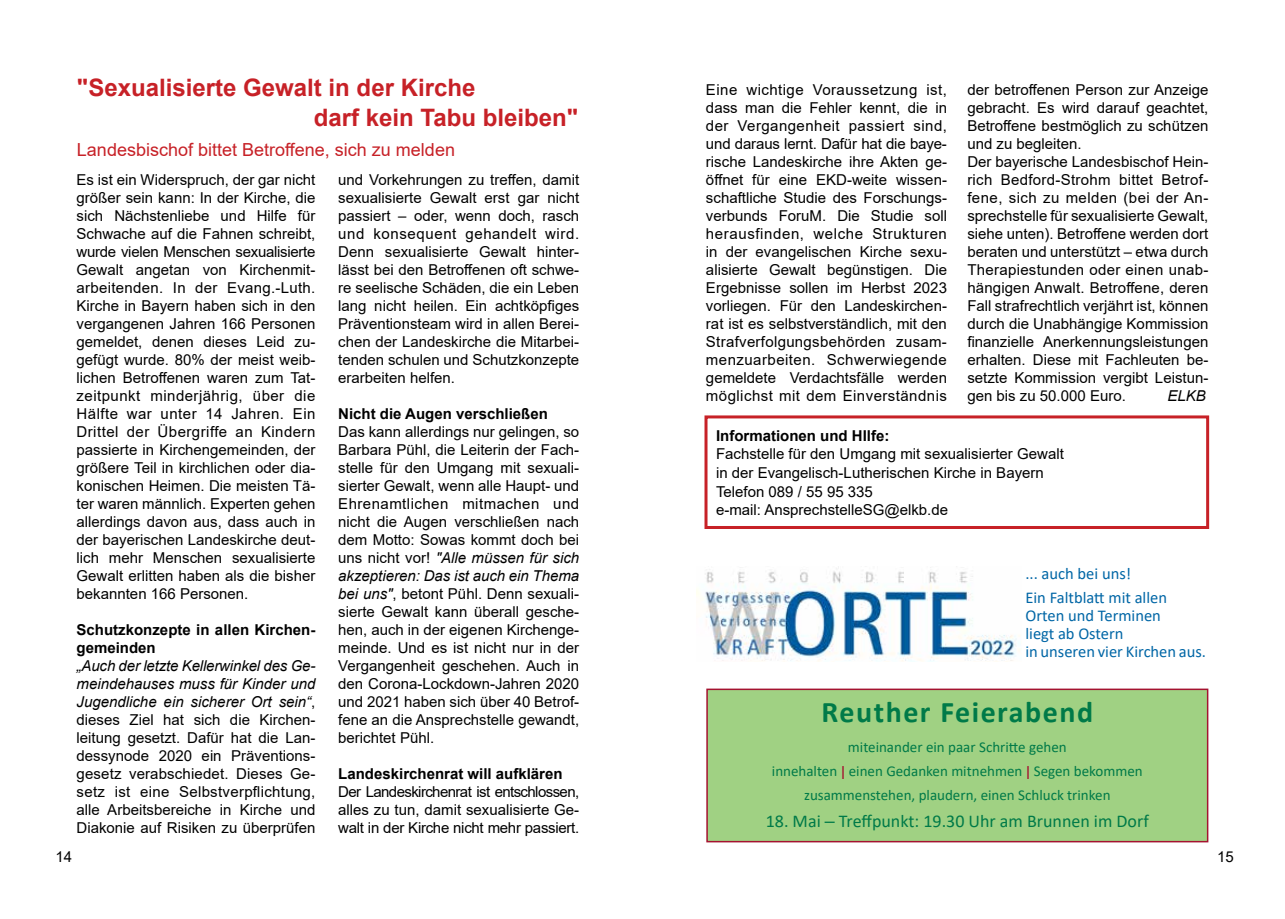
<style>
.page{position:relative;width:1285px;height:919px;background:#fff}
.page>*{position:absolute;margin:0;border:0;box-sizing:border-box;transform-origin:0 0}
.t1{font:700 30px "Calibri";letter-spacing:.05em;color:#007a48}
.t2{font:700 24px/30px "Arial";color:#c72127}
.t3{font:18px "Arial";color:#c72127}
.t4{font:18px "Calibri";color:#007a48}
.t5{font:16.5px/18px "Calibri";color:#0066a6}
.t6{font:15px/18px "Arial";color:#000;text-align:justify}
.t7{font:15px/24px "Calibri";color:#007a48;text-align:center}
.t8{font:700 15px/18px "Arial";color:#000}
.t9{font:italic 15px "Arial";color:#000}
.s1{font-style:italic}
.s2{font-family:"Arial"}
</style>
<div class="page">
<div style="left:707px;top:689px;width:500px;height:152px;background:#a0d183"></div>
<div style="left:706px;top:688px;width:502px;height:154px;border:2px solid #a41330"></div>
<div style="left:704px;top:415px;width:504px;height:114px;border:3px solid #c72127"></div>
<img style="left:696px;top:566px;width:324px;height:95px">
<h2 class="t2" style="left:314px;top:72px;width:266px;text-indent:-237px">"Sexualisierte Gewalt in der Kirche<br>darf kein Tabu bleiben"</h2>
<p class="t3" style="left:77px;top:137px;width:379px">Landesbischof bittet Betroffene, sich zu melden</p>
<p class="t6" style="left:77px;top:170px;width:240px">Es ist ein Widerspruch, der gar nicht größer sein kann: In der Kirche, die sich Nächstenliebe und Hilfe für Schwache auf die Fahnen schreibt, wurde vielen Menschen sexualisierte Gewalt angetan von Kirchenmit&shy;arbeitenden. In der Evang.-Luth.<br>Kirche in Bayern haben sich in den vergangenen Jahren 166 Personen gemeldet, denen dieses Leid zu&shy;gefügt wurde. 80% der meist weib&shy;lichen Betroffenen waren zum Tat&shy;zeitpunkt minderjährig, über die Hälfte war unter 14 Jahren. Ein Drittel der Übergriffe an Kindern passierte in Kirchengemeinden, der größere Teil in kirchlichen oder dia&shy;konischen Heimen. Die meisten Tä&shy;ter waren männlich. Experten gehen allerdings davon aus, dass auch in der bayerischen Landeskirche deut&shy;lich mehr Menschen sexualisierte Gewalt erlitten haben als die bisher bekannten 166 Personen.</p>
<p class="t8" style="left:77px;top:620px;width:240px">Schutzkonzepte in allen Kirchen&shy;gemeinden</p>
<p class="t6" style="left:77px;top:656px;width:240px"><span class="s1">„Auch der letzte Kellerwinkel des Ge&shy;meindehauses muss für Kinder und Jugendliche ein sicherer Ort sein“</span>, dieses Ziel hat sich die Kirchen&shy;leitung gesetzt. Dafür hat die Lan&shy;dessynode 2020 ein Präventions&shy;gesetz verabschiedet. Dieses Ge&shy;setz ist eine Selbstverpflichtung, alle Arbeitsbereiche in Kirche und Diakonie auf Risiken zu überprüfen</p>
<p class="t6" style="left:338px;top:170px;width:242px">und Vorkehrungen zu treffen, damit sexualisierte Gewalt erst gar nicht passiert – oder, wenn doch, rasch und konsequent gehandelt wird.<br>Denn sexualisierte Gewalt hinter&shy;lässt bei den Betroffenen oft schwe&shy;re seelische Schäden, die ein Leben lang nicht heilen. Ein achtköpfiges Präventionsteam wird in allen Berei&shy;chen der Landeskirche die Mitarbei&shy;tenden schulen und Schutzkonzepte erarbeiten helfen.</p>
<p class="t8" style="left:338px;top:404px;width:211px">Nicht die Augen verschließen</p>
<p class="t6" style="left:338px;top:422px;width:242px">Das kann allerdings nur gelingen, so Barbara Pühl, die Leiterin der Fach&shy;stelle für den Umgang mit sexuali&shy;sierter Gewalt, wenn alle Haupt- und Ehrenamtlichen mitmachen und nicht die Augen verschließen nach dem Motto: Sowas kommt doch bei uns nicht vor! <span class="s1">"Alle müssen für sich akzeptieren: Das ist auch ein Thema bei uns"</span>, betont Pühl. Denn sexuali&shy;sierte Gewalt kann überall gesche&shy;hen, auch in der eigenen Kirchenge&shy;meinde. Und es ist nicht nur in der Vergangenheit geschehen. Auch in den Corona-Lockdown-Jahren 2020 und 2021 haben sich über 40 Betrof&shy;fene an die Ansprechstelle gewandt, berichtet Pühl.</p>
<p class="t8" style="left:338px;top:764px;width:226px">Landeskirchenrat will aufklären</p>
<p class="t6" style="left:338px;top:782px;width:242px">Der Landeskirchenrat ist entschlossen, alles zu tun, damit sexualisierte Ge&shy;walt in der Kirche nicht mehr passiert.</p>
<p class="t6" style="left:706px;top:80px;width:242px">Eine wichtige Voraussetzung ist, dass man die Fehler kennt, die in der Vergangenheit passiert sind, und daraus lernt. Dafür hat die baye&shy;rische Landeskirche ihre Akten ge&shy;öffnet für eine EKD-weite wissen&shy;schaftliche Studie des Forschungs&shy;verbunds ForuM. Die Studie soll herausfinden, welche Strukturen in der evangelischen Kirche sexu&shy;alisierte Gewalt begünstigen. Die Ergebnisse sollen im Herbst 2023 vorliegen. Für den Landeskirchen&shy;rat ist es selbstverständlich, mit den Strafverfolgungsbehörden zusam&shy;menzuarbeiten. Schwerwiegende gemeldete Verdachtsfälle werden möglichst mit dem Einverständnis</p>
<p class="t6" style="left:967px;top:80px;width:242px;text-align:left">der betroffenen Person zur Anzeige gebracht. Es wird darauf geachtet, Betroffene bestmöglich zu schützen und zu begleiten.<br>Der bayerische Landesbischof Hein&shy;rich Bedford-Strohm bittet Betrof&shy;fene, sich zu melden (bei der An&shy;sprechstelle für sexualisierte Gewalt, siehe unten). Betroffene werden dort beraten und unterstützt – etwa durch Therapiestunden oder einen unab&shy;hängigen Anwalt. Betroffene, deren Fall strafrechtlich verjährt ist, können durch die Unabhängige Kommission finanzielle Anerkennungsleistungen erhalten. Diese mit Fachleuten be&shy;setzte Kommission vergibt Leistun&shy;gen bis zu 50.000 Euro.</p>
<p class="t9" style="left:1167px;top:386px;width:40px">ELKB</p>
<p class="t8" style="left:716px;top:426px;width:175px">Informationen und HIlfe:</p>
<p class="t6" style="left:716px;top:444px;width:349px;line-height:18.6px;text-align:left">Fachstelle für den Umgang mit sexualisierter Gewalt in der Evangelisch-Lutherischen Kirche in Bayern Telefon 089 / 55 95 335<br>e-mail: AnsprechstelleSG@elkb.de</p>
<p class="t5" style="left:1025px;top:561px;width:143px;line-height:24px">... auch bei uns!<br>Ein Faltblatt mit allen</p>
<p class="t5" style="left:1025px;top:606px;width:182px">Orten und Terminen<br>liegt ab Ostern<br>in unseren vier Kirchen aus.</p>
<h1 class="t1" style="left:821px;top:691px;width:273px">Reuther Feierabend</h1>
<p class="t7" style="left:771px;top:734px;width:372px">miteinander ein paar Schritte gehen<br>innehalten einen Gedanken mitnehmen Segen bekommen zusammenstehen, plaudern, einen Schluck trinken</p>
<p class="t4" style="left:765px;top:808px;width:384px">18. Mai <span class="s2">–</span> Treffpunkt: 19.30 Uhr am Brunnen im Dorf</p>
<p class="t6" style="left:55px;top:847px;width:18px">14</p>
<p class="t6" style="left:1216px;top:847px;width:18px">15</p>
</div>
